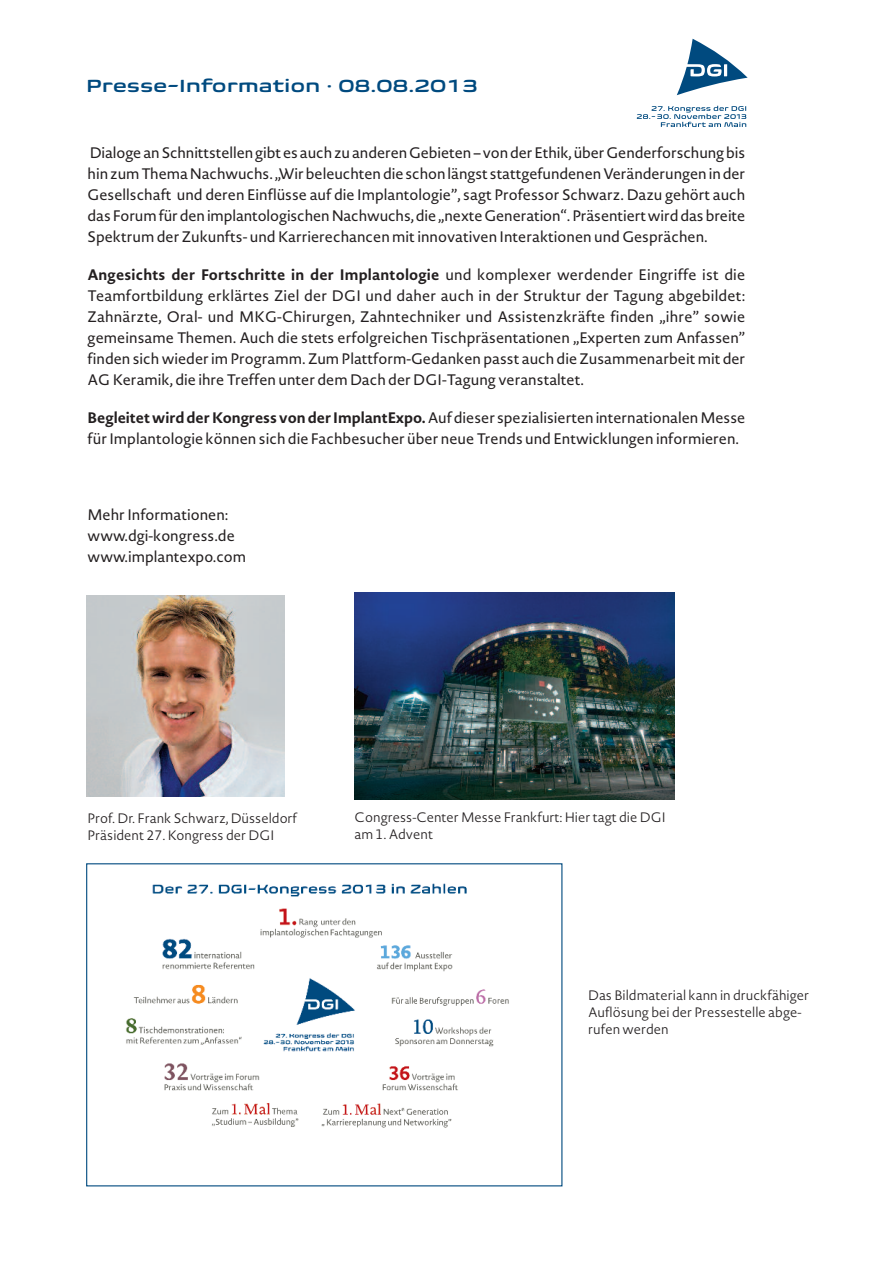
<style>
.page{position:relative;width:893px;height:1263px;background:#fff}
.page>*{position:absolute;margin:0;border:0;box-sizing:border-box;transform-origin:0 0}
.t1{font:600 expanded 18px "Biome Std";letter-spacing:-.01em;color:#004a7f}
.t2{font:15px/21px "Novel Sans Pro";color:#231f20;text-align:justify}
.t3{font:300 13.5px/17px "Novel Sans Pro";color:#231f20}
.s1{font-weight:700}
</style>
<div class="page">
<svg style="left:677px;top:39px;width:71px;height:56px"></svg>
<svg style="left:637px;top:106px;width:109px;height:21px"></svg>
<img style="left:86px;top:595px;width:199px;height:202px">
<img style="left:354px;top:593px;width:320px;height:206px">
<img style="left:126px;top:883px;width:383px;height:245px">
<p class="t1" style="left:86px;top:80px;width:394px">Presse-Information · 08.08.2013</p>
<p class="t2" style="left:88px;top:143px;width:659px">DialogeanSchnittstellengibtesauchzuanderenGebieten–vonderEthik,überGenderforschungbis hinzumThemaNachwuchs. „Wirbeleuchtendieschonlängst stattgefundenenVeränderungeninder Gesellschaft und deren Einflüsse auf die Implantologie”, sagt Professor Schwarz. Dazu gehört auch dasForumfürdenimplantologischenNachwuchs,die„nexteGeneration“.Präsentiertwirddasbreite Spektrum der Zukunfts- und Karrierechancen mit innovativen Interaktionen und Gesprächen.</p>
<p class="t2" style="left:88px;top:265px;width:659px"><span class="s1">Angesichts der Fortschritte in der Implantologie</span> und komplexer werdender Eingriffe ist die Teamfortbildung erklärtes Ziel der DGI und daher auch in der Struktur der Tagung abgebildet:<br>Zahnärzte, Oral- und MKG-Chirurgen, Zahntechniker und Assistenzkräfte finden „ihre” sowie gemeinsame Themen. Auch die stets erfolgreichen Tischpräsentationen „Experten zum Anfassen” finden sich wiederim Programm.Zum Plattform-Gedanken passt auch dieZusammenarbeit mit der AG Keramik, die ihre Treffen unter dem Dach der DGI-Tagung veranstaltet.</p>
<p class="t2" style="left:88px;top:408px;width:659px"><span class="s1">BegleitetwirdderKongressvonder ImplantExpo.</span>Aufdieser spezialisierteninternationalenMesse für Implantologie können sich die Fachbesucher über neue Trends und Entwicklungen informieren.</p>
<p class="t2" style="left:88px;top:505px;width:160px;text-align:left">Mehr Informationen: www.dgi-kongress.de www.implantexpo.com</p>
<p class="t3" style="left:88px;top:811px;width:211px">Prof. Dr. Frank Schwarz, Düsseldorf<br>Präsident 27. Kongress der DGI</p>
<p class="t3" style="left:354px;top:810px;width:313px">Congress-Center Messe Frankfurt: Hier tagt die DGI am 1. Advent</p>
<p class="t3" style="left:588px;top:988px;width:222px">Das Bildmaterial kann in druckfähiger<br>Auflösung bei der Pressestelle abge&shy;rufen werden</p>
</div>
